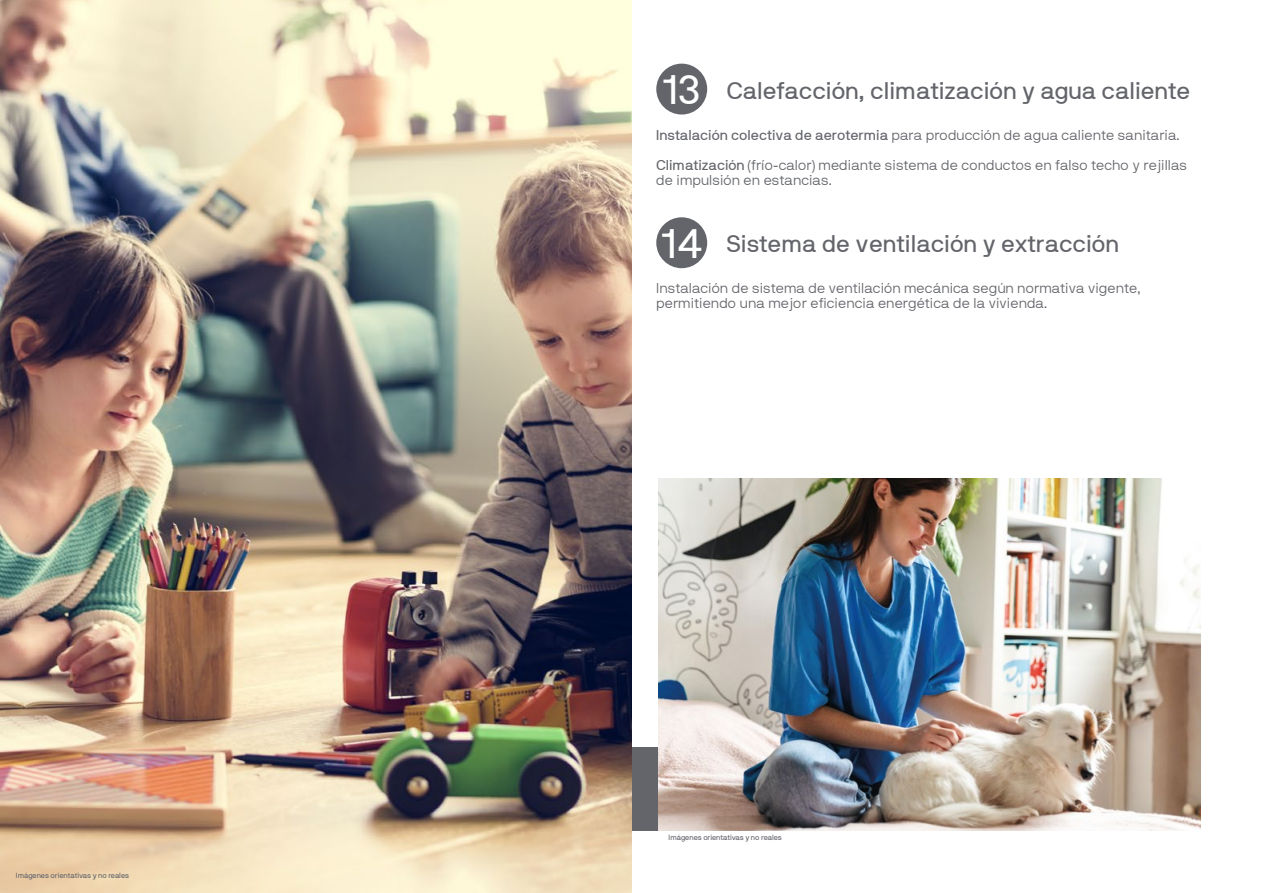
<style>
.page{position:relative;width:1263px;height:893px;background:#fff}
.page>*{position:absolute;margin:0;border:0;box-sizing:border-box;transform-origin:0 0}
.t1{font:24px "NB International Regular Webfont";color:#63656a}
.t2{font:14.25px/30px "NB International Light Webfont";color:#63656a}
.t3{font:7.5px "NB International Pro";color:#63656a}
.s1{font-size:41.1px;color:#fff}
.s2{font-family:"NB International Regular Webfont"}
</style>
<div class="page">
<div style="left:631px;top:747px;width:569px;height:83px;background:#63656a"></div>
<img style="left:659px;top:478px;width:541px;height:352px">
<div style="left:656px;top:64px;width:51px;height:51px;background:#63656a;border-radius:50%"></div>
<img style="left:0;top:0;width:631px;height:893px">
<div style="left:656px;top:217px;width:51px;height:51px;background:#63656a;border-radius:50%"></div>
<p class="t3" style="left:16px;top:871px;width:115px">Imágenes orientativas y no reales</p>
<h1 class="t1" style="left:663px;top:77px;width:529px"><span class="s1">13</span> Calefacción, climatización y agua caliente</h1>
<p class="t2" style="left:656px;top:120px;width:532px"><span class="s2">Instalación colectiva de aerotermia</span> para producción de agua caliente sanitaria.<br><span class="s2">Climatización</span> (frío-calor) mediante sistema de conductos en falso techo y rejillas</p>
<p class="t2" style="left:656px;top:165px;width:177px">de impulsión en estancias.</p>
<h1 class="t1" style="left:662px;top:231px;width:459px"><span class="s1">14</span> Sistema de ventilación y extracción</h1>
<p class="t2" style="left:656px;top:281px;width:486px;line-height:15px">Instalación de sistema de ventilación mecánica según normativa vigente, permitiendo una mejor eficiencia energética de la vivienda.</p>
<p class="t3" style="left:669px;top:833px;width:115px">Imágenes orientativas y no reales</p>
</div>
